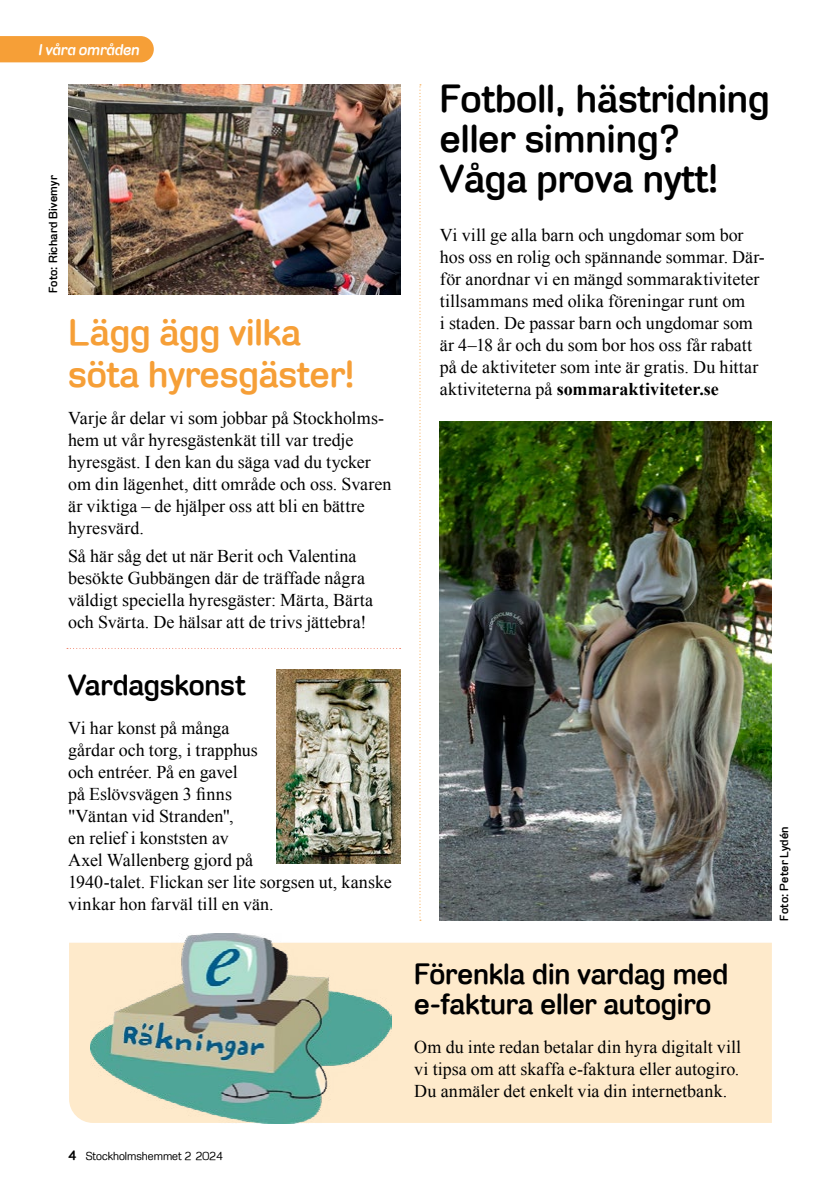
<style>
.page{position:relative;width:840px;height:1191px;background:#fff}
.page>*{position:absolute;margin:0;border:0;box-sizing:border-box;transform-origin:0 0}
.t1{font:700 40px/40px "Stockholm Runt";color:#000}
.t2{font:700 38px/42px "Stockholm Runt";color:#f69f37}
.t3{font:700 30px/30px "Stockholm Runt";letter-spacing:-.005em;color:#000}
.t4{font:18px/22px "Times New Roman";color:#000}
.t5{font:italic 700 16px "Stockholm Runt";letter-spacing:-.005em;color:#fff}
.t6{font:700 12px "Stockholm Runt";letter-spacing:.02em;color:#000}
.t7{font:12px "Stockholm Runt";color:#000}
.s1{font-weight:700;font-size:14px}
.s2{font-weight:700}
</style>
<div class="page">
<img style="left:68px;top:84px;width:332px;height:211px">
<img style="left:276px;top:669px;width:124px;height:194px">
<img style="left:439px;top:421px;width:332px;height:499px">
<div style="left:69px;top:942px;width:702px;height:181px;background:#feeacb"></div>
<img style="left:90px;top:933px;width:301px;height:190px">
<svg style="left:419px;top:84px;width:2px;height:836px"></svg>
<svg style="left:67px;top:648px;width:333px;height:1px"></svg>
<div style="left:0;top:36px;width:154px;height:26px;background:#f69f37"></div>
<p class="t5" style="left:39px;top:41px;width:103px">I våra områden</p>
<p class="t6" style="left:46px;top:293px;width:120px;rotate:-90deg">Foto: Richard Bivemyr</p>
<h2 class="t2" style="left:68px;top:311px;width:287px">Lägg ägg vilka söta hyresgäster!</h2>
<p class="t4" style="left:68px;top:407px;width:325px">Varje år delar vi som jobbar på Stockholms&shy;hem ut vår hyresgästenkät till var tredje hyresgäst. I den kan du säga vad du tycker om din lägenhet, ditt område och oss. Svaren är viktiga – de hjälper oss att bli en bättre hyresvärd.</p>
<p class="t4" style="left:68px;top:544px;width:306px">Så här såg det ut när Berit och Valentina besökte Gubbängen där de träffade några väldigt speciella hyresgäster: Märta, Bärta och Svärta. De hälsar att de trivs jättebra!</p>
<h3 class="t3" style="left:68px;top:670px;width:179px">Vardagskonst</h3>
<p class="t4" style="left:68px;top:717px;width:325px">Vi har konst på många<br>gårdar och torg, i trapphus<br>och entréer. På en gavel<br>på Eslövsvägen 3 finns<br>"Väntan vid Stranden",<br>en relief i konststen av<br>Axel Wallenberg gjord på<br>1940-talet. Flickan ser lite sorgsen ut, kanske vinkar hon farväl till en vän.</p>
<p class="t7" style="left:68px;top:1148px;width:156px"><span class="s1">4</span> Stockholmshemmet 2 2024</p>
<h1 class="t1" style="left:439px;top:78px;width:331px">Fotboll, hästridning eller simning?<br>Våga prova nytt!</h1>
<p class="t4" style="left:439px;top:223px;width:326px">Vi vill ge alla barn och ungdomar som bor hos oss en rolig och spännande sommar. Där&shy;för anordnar vi en mängd sommaraktiviteter tillsammans med olika föreningar runt om<br>i staden. De passar barn och ungdomar som är 4–18 år och du som bor hos oss får rabatt på de aktiviteter som inte är gratis. Du hittar aktiviteterna på <span class="s2">sommaraktiviteter.se</span></p>
<h3 class="t3" style="left:414px;top:958px;width:315px">Förenkla din vardag med e-faktura eller autogiro</h3>
<p class="t4" style="left:414px;top:1035px;width:328px;text-align:justify">Om du inte redan betalar din hyra digitalt vill vi tipsa om att skaffa e-faktura eller autogiro.<br>Du anmäler det enkelt via din internetbank.</p>
<p class="t6" style="left:776px;top:920px;width:96px;rotate:-90deg">Foto: Peter Lydén</p>
</div>
